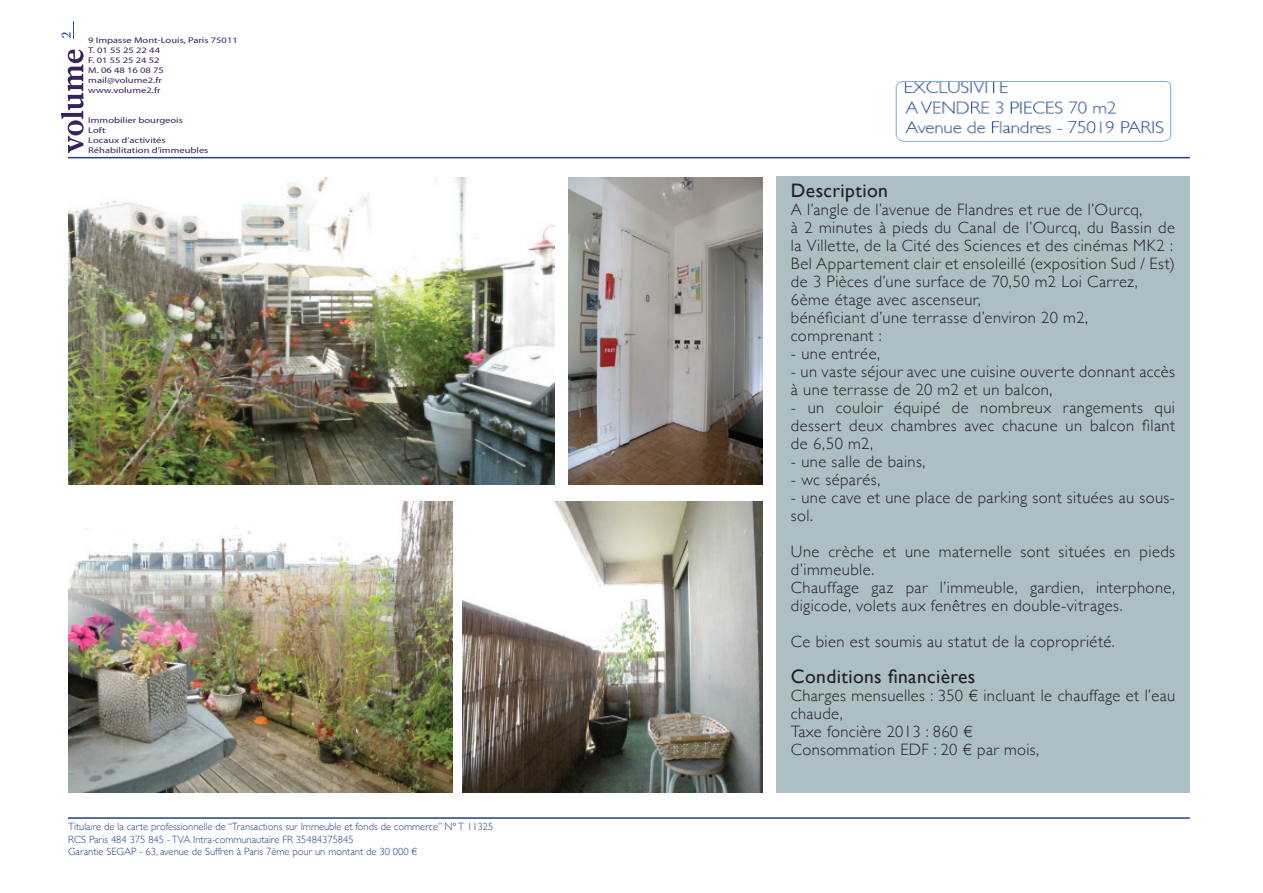
<style>
.page{position:relative;width:1263px;height:893px;background:#fff}
.page>*{position:absolute;margin:0;border:0;box-sizing:border-box;transform-origin:0 0}
.t1{font:19.5px "Gill Sans";letter-spacing:.02em;color:#231f20}
.t2{font:300 16.5px/18px "Gill Sans";letter-spacing:.025em;color:#231f20}
.t3{font:300 10.5px/12.6px "Gill Sans";color:#253f8e}
.t4{font:8.4px/10.1px "Myriad Pro";color:#37225f;scale:1.26 1}
</style>
<div class="page">
<hr style="left:68px;top:157px;width:1122px;height:1px;background:#253f8e">
<hr style="left:68px;top:817px;width:1122px;height:2px;background:#253f8e">
<img style="left:895px;top:81px;width:277px;height:61px">
<div style="left:777px;top:176px;width:413px;height:616px;background:#abbfc5"></div>
<img style="left:68px;top:177px;width:487px;height:307px">
<svg style="left:61px;top:49px;width:23px;height:104px"></svg>
<svg style="left:62px;top:21px;width:12px;height:17px"></svg>
<img style="left:68px;top:502px;width:384px;height:290px">
<img style="left:463px;top:502px;width:300px;height:290px">
<img style="left:568px;top:177px;width:195px;height:307px">
<p class="t4" style="left:88px;top:35px;width:120px">9 Impasse Mont-Louis, Paris 75011<br>T. 01 55 25 22 44<br>F. 01 55 25 24 52<br>M. 06 48 16 08 75 mail@volume2.fr<br>www.volume2.fr</p>
<p class="t4" style="left:88px;top:115px;width:97px">Immobilier bourgeois<br>Loft<br>Locaux d’activités<br>Réhabilitation d’immeubles</p>
<p class="t3" style="left:68px;top:820px;width:427px">Titulaire de la carte professionnelle de “Transactions sur Immeuble et fonds de commerce” N° T 11325<br>RCS Paris 484 375 845 - TVA Intra-communautaire FR 35484375845<br>Garantie SEGAP - 63, avenue de Suffren à Paris 7ème pour un montant de 30 000 €</p>
<p class="t1" style="left:791px;top:179px;width:98px">Description</p>
<p class="t2" style="left:791px;top:200px;width:386px">A l’angle de l’avenue de Flandres et rue de l’Ourcq,<br>à 2 minutes à pieds du Canal de l’Ourcq, du Bassin de la Villette, de la Cité des Sciences et des cinémas MK2 :<br>Bel Appartement clair et ensoleillé (exposition Sud / Est) de 3 Pièces d’une surface de 70,50 m2 Loi Carrez, 6ème étage avec ascenseur,<br>bénéficiant d’une terrasse d’environ 20 m2,<br>comprenant :</p>
<p class="t2" style="left:791px;top:344px;width:91px">- une entrée,</p>
<p class="t2" style="left:791px;top:362px;width:386px">- un vaste séjour avec une cuisine ouverte donnant accès à une terrasse de 20 m2 et un balcon,</p>
<p class="t2" style="left:791px;top:398px;width:386px;text-align:justify">- un couloir équipé de nombreux rangements qui dessert deux chambres avec chacune un balcon filant de 6,50 m2,</p>
<p class="t2" style="left:791px;top:452px;width:136px">- une salle de bains,</p>
<p class="t2" style="left:791px;top:470px;width:91px">- wc séparés,</p>
<p class="t2" style="left:791px;top:488px;width:386px">- une cave et une place de parking sont situées au sous&shy;sol.</p>
<p class="t2" style="left:791px;top:542px;width:386px">Une crèche et une maternelle sont situées en pieds d’immeuble.<br>Chauffage gaz par l’immeuble, gardien, interphone, digicode, volets aux fenêtres en double-vitrages.</p>
<p class="t2" style="left:791px;top:632px;width:325px">Ce bien est soumis au statut de la copropriété.</p>
<p class="t1" style="left:791px;top:665px;width:186px">Conditions financières</p>
<p class="t2" style="left:791px;top:686px;width:386px">Charges mensuelles : 350 € incluant le chauffage et l’eau chaude,<br>Taxe foncière 2013 : 860 €<br>Consommation EDF : 20 € par mois,</p>
</div>
